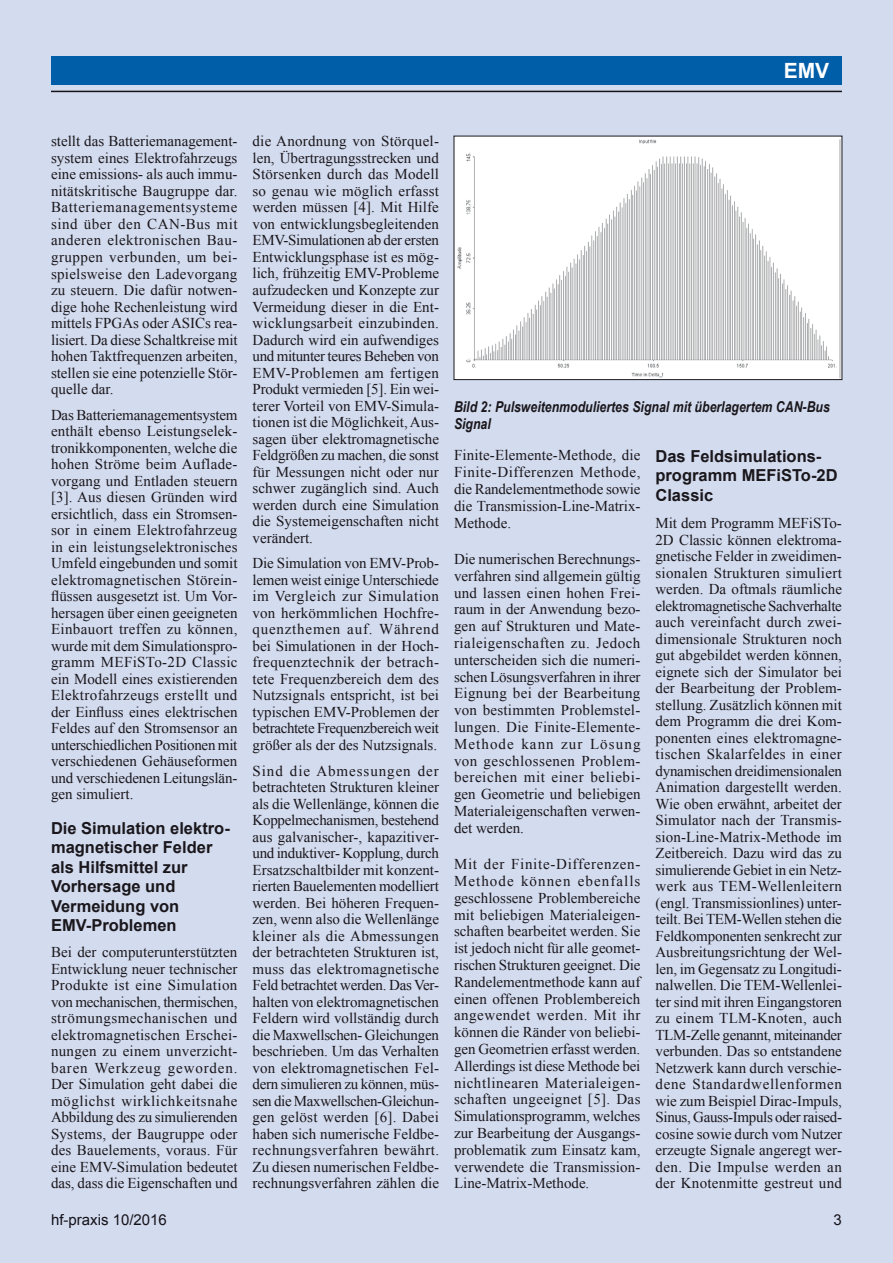
<style>
.page{position:relative;width:893px;height:1263px;background:#d3dbee}
.page>*{position:absolute;margin:0;border:0;box-sizing:border-box;transform-origin:0 0}
.t1{font:700 21px "Arial";color:#fff}
.t2{font:700 16.5px/19.5px "Arial";color:#1a171c}
.t3{font:15px/16.5px "Times New Roman";color:#1a171c;text-align:justify}
.t4{font:italic 700 15px/16.5px "Arial Narrow";color:#1a171c}
.t5{font:15px "Arial";color:#1a171c}
</style>
<div class="page">
<div style="left:51px;top:56px;width:791px;height:29px;background:#005da8"></div>
<img style="left:456px;top:138px;width:384px;height:240px">
<div style="left:454px;top:136px;width:388px;height:244px;border:1px solid #1a171c"></div>
<h1 class="t1" style="left:784px;top:56px;width:47px">EMV</h1>
<p class="t3" style="left:51px;top:133px;width:188px">stellt das Batteriemanagement&shy;system eines Elektrofahrzeugs eine emissions- als auch immu&shy;nitätskritische Baugruppe dar.<br>Batteriemanagementsysteme sind über den CAN-Bus mit anderen elektronischen Bau&shy;gruppen verbunden, um bei&shy;spielsweise den Ladevorgang zu steuern. Die dafür notwen&shy;dige hohe Rechenleistung wird mittels FPGAs oder ASICs rea&shy;lisiert. Da diese Schaltkreise mit hohen Taktfrequenzen arbeiten, stellen sie eine potenzielle Stör&shy;quelle dar.</p>
<p class="t3" style="left:51px;top:406px;width:188px">Das Batteriemanagementsystem enthält ebenso Leistungselek&shy;tronikkomponenten, welche die hohen Ströme beim Auflade&shy;vorgang und Entladen steuern [3]. Aus diesen Gründen wird ersichtlich, dass ein Stromsen&shy;sor in einem Elektrofahrzeug in ein leistungselektronisches Umfeld eingebunden und somit elektromagnetischen Störein&shy;flüssen ausgesetzt ist. Um Vor&shy;hersagen über einen geeigneten Einbauort treffen zu können, wurde mit dem Simulationspro&shy;gramm MEFiSTo-2D Classic ein Modell eines existierenden Elektrofahrzeugs erstellt und der Einfluss eines elektrischen Feldes auf den Stromsensor an unterschiedlichen Positionen mit verschiedenen Gehäuseformen und verschiedenen Leitungslän&shy;gen simuliert.</p>
<p class="t2" style="left:51px;top:819px;width:179px">Die Simulation elektro&shy;magnetischer Felder als Hilfsmittel zur<br>Vorhersage und<br>Vermeidung von<br>EMV-Problemen</p>
<p class="t3" style="left:51px;top:944px;width:188px">Bei der computerunterstützten Entwicklung neuer technischer Produkte ist eine Simulation von mechanischen, thermischen, strömungsmechanischen und elektromagnetischen Erschei&shy;nungen zu einem unverzicht&shy;baren Werkzeug geworden.<br>Der Simulation geht dabei die möglichst wirklichkeitsnahe Abbildung des zu simulierenden Systems, der Baugruppe oder des Bauelements, voraus. Für eine EMV-Simulation bedeutet das, dass die Eigenschaften und</p>
<p class="t3" style="left:252px;top:133px;width:188px">die Anordnung von Störquel&shy;len, Übertragungsstrecken und Störsenken durch das Modell so genau wie möglich erfasst werden müssen [4]. Mit Hilfe von entwicklungsbegleitenden EMV-Simulationen ab der ersten Entwicklungsphase ist es mög&shy;lich, frühzeitig EMV-Probleme aufzudecken und Konzepte zur Vermeidung dieser in die Ent&shy;wicklungsarbeit einzubinden.<br>Dadurch wird ein aufwendiges und mitunter teures Beheben von EMV-Problemen am fertigen Produkt vermieden [5]. Ein wei&shy;terer Vorteil von EMV-Simula&shy;tionen ist die Möglichkeit, Aus&shy;sagen über elektromagnetische Feldgrößen zu machen, die sonst für Messungen nicht oder nur schwer zugänglich sind. Auch werden durch eine Simulation die Systemeigenschaften nicht verändert.</p>
<p class="t3" style="left:253px;top:555px;width:188px">Die Simulation von EMV-Prob&shy;lemen weist einige Unterschiede im Vergleich zur Simulation von herkömmlichen Hochfre&shy;quenzthemen auf. Während bei Simulationen in der Hoch&shy;frequenztechnik der betrach&shy;tete Frequenzbereich dem des Nutzsignals entspricht, ist bei typischen EMV-Problemen der betrachtete Frequenzbereich weit größer als der des Nutzsignals.</p>
<p class="t3" style="left:253px;top:762px;width:188px">Sind die Abmessungen der betrachteten Strukturen kleiner als die Wellenlänge, können die Koppelmechanismen, bestehend aus galvanischer-, kapazitiver&shy;und induktiver- Kopplung, durch Ersatzschaltbilder mit konzent&shy;rierten Bauelementen modelliert werden. Bei höheren Frequen&shy;zen, wenn also die Wellenlänge kleiner als die Abmessungen der betrachteten Strukturen ist, muss das elektromagnetische Feld betrachtet werden. Das Ver&shy;halten von elektromagnetischen Feldern wird vollständig durch die Maxwellschen- Gleichungen beschrieben. Um das Verhalten von elektromagnetischen Fel&shy;dern simulieren zu können, müs&shy;sen die Maxwellschen-Gleichun&shy;gen gelöst werden [6]. Dabei haben sich numerische Feldbe&shy;rechnungsverfahren bewährt.<br>Zu diesen numerischen Feldbe&shy;rechnungsverfahren zählen die</p>
<p class="t4" style="left:454px;top:398px;width:377px">Bild 2: Pulsweitenmoduliertes Signal mit überlagertem CAN-Bus<br>Signal</p>
<p class="t3" style="left:454px;top:447px;width:188px">Finite-Elemente-Methode, die Finite-Differenzen Methode, die Randelementmethode sowie die Transmission-Line-Matrix-Methode.</p>
<p class="t3" style="left:454px;top:550px;width:188px;text-align:left">Die numerischen Berechnungs&shy;verfahren sind allgemein gültig und lassen einen hohen Frei&shy;raum in der Anwendung bezo&shy;gen auf Strukturen und Mate&shy;rialeigenschaften zu. Jedoch unterscheiden sich die numeri&shy;schen Lösungsverfahren in ihrer<br>Eignung bei der Bearbeitung von bestimmten Problemstel&shy;lungen. Die Finite-Elemente-<br>Methode kann zur Lösung von geschlossenen Problem-- bereichen mit einer beliebi&shy;gen Geometrie und beliebigen<br>Materialeigenschaften verwen&shy;det werden.</p>
<p class="t3" style="left:454px;top:855px;width:188px">Mit der Finite-Differenzen-Methode können ebenfalls geschlossene Problembereiche mit beliebigen Materialeigen&shy;schaften bearbeitet werden. Sie ist jedoch nicht für alle geomet&shy;rischen Strukturen geeignet. Die Randelementmethode kann auf einen offenen Problembereich angewendet werden. Mit ihr können die Ränder von beliebi&shy;gen Geometrien erfasst werden.<br>Allerdings ist diese Methode bei nichtlinearen Materialeigen&shy;schaften ungeeignet [5]. Das Simulationsprogramm, welches zur Bearbeitung der Ausgangs&shy;problematik zum Einsatz kam, verwendete die Transmission-Line-Matrix-Methode.</p>
<p class="t2" style="left:655px;top:447px;width:184px">Das Feldsimulations&shy;programm MEFiSTo-2D<br>Classic</p>
<p class="t3" style="left:655px;top:515px;width:188px">Mit dem Programm MEFiSTo-2D Classic können elektroma&shy;gnetische Felder in zweidimen&shy;sionalen Strukturen simuliert werden. Da oftmals räumliche elektromagnetische Sachverhalte auch vereinfacht durch zwei&shy;dimensionale Strukturen noch gut abgebildet werden können, eignete sich der Simulator bei der Bearbeitung der Problem&shy;stellung. Zusätzlich können mit dem Programm die drei Kom&shy;ponenten eines elektromagne&shy;tischen Skalarfeldes in einer dynamischen dreidimensionalen Animation dargestellt werden.<br>Wie oben erwähnt, arbeitet der Simulator nach der Transmis&shy;sion-Line-Matrix-Methode im Zeitbereich. Dazu wird das zu simulierende Gebiet in ein Netz&shy;werk aus TEM-Wellenleitern (engl. Transmissionlines) unter&shy;teilt. Bei TEM-Wellen stehen die Feldkomponenten senkrecht zur Ausbreitungsrichtung der Wel&shy;len, im Gegensatz zu Longitudi&shy;nalwellen. Die TEM-Wellenlei&shy;ter sind mit ihren Eingangstoren zu einem TLM-Knoten, auch TLM-Zelle genannt, miteinander verbunden. Das so entstandene Netzwerk kann durch verschie&shy;dene Standardwellenformen wie zum Beispiel Dirac-Impuls, Sinus, Gauss-Impuls oder raised&shy;cosine sowie durch vom Nutzer erzeugte Signale angeregt wer&shy;den. Die Impulse werden an der Knotenmitte gestreut und</p>
<p class="t5" style="left:51px;top:1209px;width:117px">hf-praxis 10/2016</p>
<p class="t5" style="left:834px;top:1209px;width:10px">3</p>
</div>
